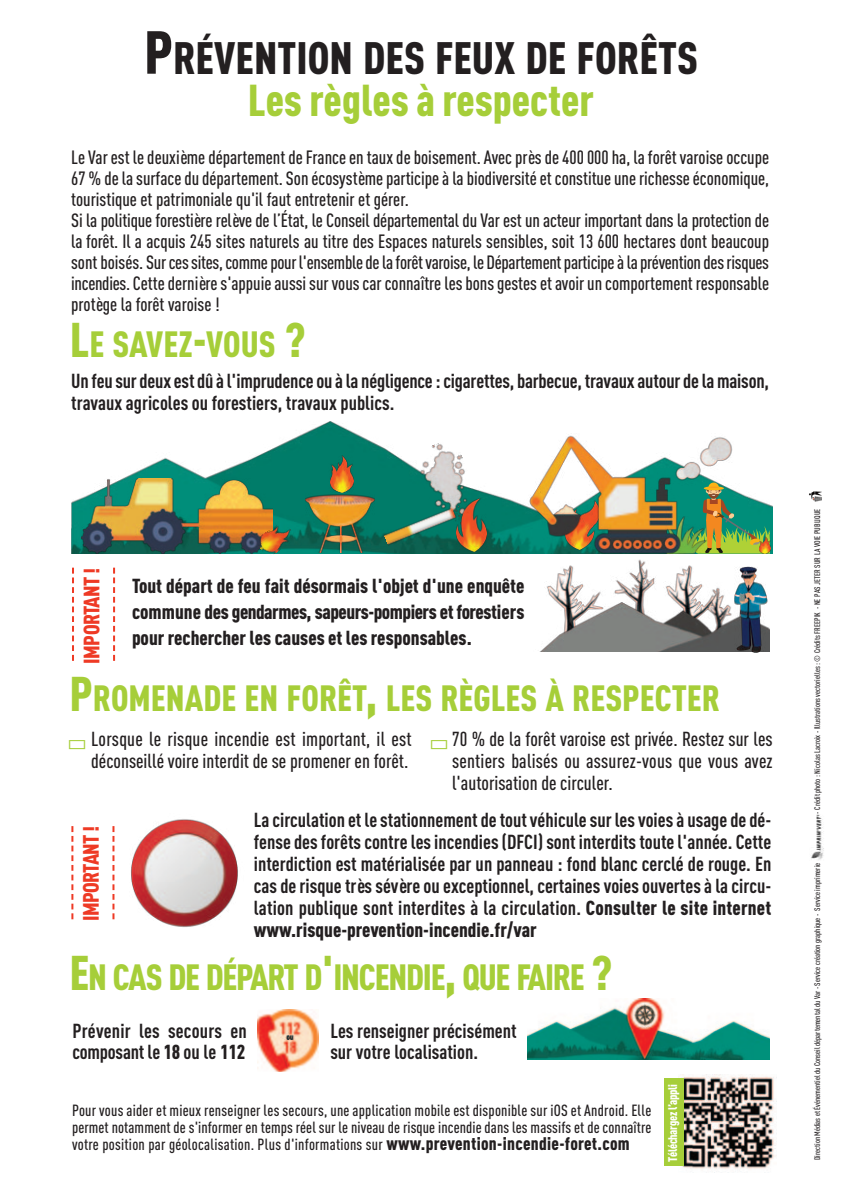
<style>
.page{position:relative;width:842px;height:1191px;background:#fff}
.page>*{position:absolute;margin:0;border:0;box-sizing:border-box;transform-origin:0 0}
.t1{font:900 44.8px "DIN Cond";color:#231f20}
.t2{font:900 44px "DIN Cond";color:#a6ce39}
.t3{font:900 36px "DIN Cond";color:#a6ce39}
.t4{font:900 36px "DIN Cond";letter-spacing:-.035em;color:#a6ce39}
.t5{font:900 22px "DIN Cond";letter-spacing:-.025em;color:#ee3a25}
.t6{font:700 20px/22px "DIN Cond";color:#231f20}
.t7{font:500 20px/22px "DIN Cond";color:#231f20}
.t8{font:900 20px/26px "DIN Cond";color:#231f20;text-align:justify}
.t9{font:500 19px/21px "DIN Cond";color:#231f20;text-align:justify}
.t10{font:500 16px/17px "DIN Cond";letter-spacing:.015em;color:#231f20;text-align:justify}
.t11{font:900 12.4px "DIN Cond";letter-spacing:-.025em;color:#fff}
.t12{font:500 8px "DIN Cond";color:#231f20}
.s1{font-size:59.6px}
.s2{font-size:48px}
.s3{font-weight:900}
.s4{font-weight:900;font-size:18px}
</style>
<div class="page">
<img style="left:547px;top:573px;width:54px;height:30px">
<img style="left:666px;top:573px;width:33px;height:30px">
<svg style="left:113px;top:567px;width:2px;height:94px"></svg>
<svg style="left:72px;top:567px;width:2px;height:94px"></svg>
<svg style="left:112px;top:826px;width:2px;height:93px"></svg>
<svg style="left:71px;top:826px;width:2px;height:93px"></svg>
<img style="left:72px;top:422px;width:700px;height:131px">
<img style="left:82px;top:478px;width:191px;height:75px">
<img style="left:305px;top:462px;width:70px;height:91px">
<img style="left:361px;top:437px;width:124px;height:115px">
<img style="left:330px;top:456px;width:23px;height:37px">
<img style="left:456px;top:499px;width:31px;height:52px">
<img style="left:255px;top:521px;width:40px;height:33px">
<svg style="left:742px;top:482px;width:28px;height:71px"></svg>
<img style="left:760px;top:536px;width:10px;height:18px">
<img style="left:511px;top:433px;width:231px;height:140px">
<img style="left:610px;top:554px;width:48px;height:49px">
<img style="left:699px;top:582px;width:25px;height:21px">
<img style="left:539px;top:603px;width:231px;height:49px">
<img style="left:734px;top:566px;width:33px;height:86px">
<img style="left:131px;top:819px;width:107px;height:108px">
<img style="left:257px;top:1009px;width:62px;height:62px">
<img style="left:527px;top:998px;width:242px;height:61px">
<img style="left:681px;top:1074px;width:95px;height:99px">
<div style="left:664px;top:1078px;width:20px;height:88px;background:#a6ce39"></div>
<img style="left:809px;top:491px;width:13px;height:11px">
<img style="left:811px;top:814px;width:13px;height:46px">
<p class="t1" style="left:144px;top:42px;width:555px"><span class="s1">P</span>RÉVENTION DES FEUX DE FORÊTS</p>
<p class="t2" style="left:248px;top:85px;width:348px">Les règles à respecter</p>
<p class="t9" style="left:71px;top:148px;width:699px">Le Var est le deuxième département de France en taux de boisement. Avec près de 400 000 ha, la forêt varoise occupe 67 % de la surface du département. Son écosystème participe à la biodiversité et constitue une richesse économique, touristique et patrimoniale qu'il faut entretenir et gérer.</p>
<p class="t9" style="left:71px;top:211px;width:699px">Si la politique forestière relève de l’État, le Conseil départemental du Var est un acteur important dans la protection de la forêt. Il a acquis 245 sites naturels au titre des Espaces naturels sensibles, soit 13 600 hectares dont beaucoup sont boisés. Sur ces sites, comme pour l'ensemble de la forêt varoise, le Département participe à la prévention des risques incendies. Cette dernière s'appuie aussi sur vous car connaître les bons gestes et avoir un comportement responsable protège la forêt varoise !</p>
<p class="t3" style="left:70px;top:331px;width:237px"><span class="s2">L</span>E SAVEZ<span class="s2">-</span>VOUS <span class="s2">?</span></p>
<p class="t6" style="left:71px;top:372px;width:699px">Un feu sur deux est dû à l'imprudence ou à la négligence : cigarettes, barbecue, travaux autour de la maison, travaux agricoles ou forestiers, travaux publics.</p>
<p class="t5" style="left:84px;top:664px;width:97px;rotate:-90deg">IMPORTANT !</p>
<p class="t8" style="left:132px;top:575px;width:394px">Tout départ de feu fait désormais l'objet d'une enquête commune des gendarmes, sapeurs-pompiers et forestiers pour rechercher les causes et les responsables.</p>
<p class="t3" style="left:70px;top:685px;width:652px"><span class="s2">P</span>ROMENADE EN FORÊT<span class="s2">,</span> LES RÈGLES À RESPECTER</p>
<p class="t7" style="left:91px;top:730px;width:322px">Lorsque le risque incendie est important, il est déconseillé voire interdit de se promener en forêt.</p>
<p class="t7" style="left:452px;top:730px;width:322px;text-align:justify">70 % de la forêt varoise est privée. Restez sur les sentiers balisés ou assurez-vous que vous avez l'autorisation de circuler.</p>
<p class="t5" style="left:83px;top:921px;width:97px;rotate:-90deg">IMPORTANT !</p>
<p class="t6" style="left:254px;top:810px;width:519px;text-align:justify">La circulation et le stationnement de tout véhicule sur les voies à usage de dé&shy;fense des forêts contre les incendies (DFCI) sont interdits toute l'année. Cette interdiction est matérialisée par un panneau : fond blanc cerclé de rouge. En cas de risque très sévère ou exceptionnel, certaines voies ouvertes à la circu&shy;lation publique sont interdites à la circulation. <span class="s3">Consulter le site internet www.risque-prevention-incendie.fr/var</span></p>
<p class="t4" style="left:70px;top:964px;width:544px"><span class="s2">E</span>N CAS DE DÉPART D<span class="s2">'</span>INCENDIE<span class="s2">,</span> QUE FAIRE <span class="s2">?</span></p>
<p class="t6" style="left:72px;top:1022px;width:176px;line-height:21px">Prévenir les secours en composant le <span class="s3">18</span> ou le <span class="s3">112</span></p>
<p class="t6" style="left:330px;top:1021px;width:188px">Les renseigner précisément</p>
<p class="t6" style="left:330px;top:1042px;width:149px">sur votre localisation.</p>
<p class="t10" style="left:72px;top:1103px;width:581px">Pour vous aider et mieux renseigner les secours, une application mobile est disponible sur iOS et Android. Elle permet notamment de s'informer en temps réel sur le niveau de risque incendie dans les massifs et de connaître votre position par géolocalisation. Plus d'informations sur <span class="s4">www.prevention-incendie-foret.com</span></p>
<p class="t11" style="left:668px;top:1162px;width:80px;rotate:-90deg">Téléchargez l’appli</p>
<p class="t12" style="left:814px;top:813px;width:306px;rotate:-90deg">- Crédit photo : Nicolas Lacroix - Illustrations vectorielles : © Crédits FREEPIK - NE PAS JETER SUR LA VOIE PUBLIQUE</p>
<p class="t12" style="left:814px;top:1160px;width:299px;rotate:-90deg">Direction Médias et Événementiel du Conseil départemental du Var - Service création graphique - Service imprimerie</p>
</div>
